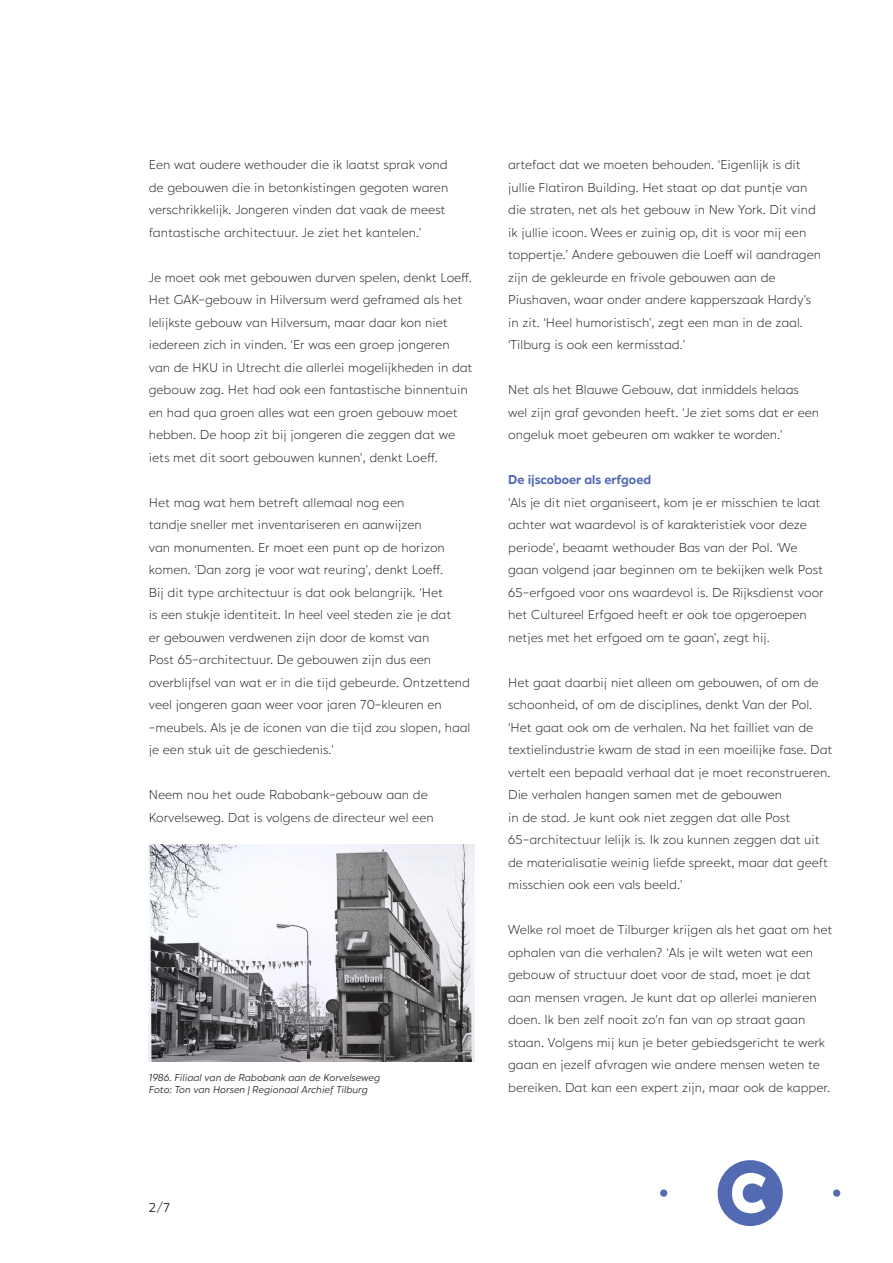
<style>
.page{position:relative;width:893px;height:1263px;background:#fff}
.page>*{position:absolute;margin:0;border:0;box-sizing:border-box;transform-origin:0 0}
.t1{font:300 13.5px/22.5px "Hartwell Alt";color:#231f20}
.Basisalinea_intro{font:700 13.5px "Hartwell Alt";color:#526ab2}
.t2{font:13.5px "Hartwell Alt";color:#231f20}
.FOTO_bijschrift{font:italic 10.5px "Hartwell Alt";color:#231f20}
</style>
<div class="page">
<svg style="left:717px;top:1160px;width:66px;height:66px"></svg>
<div style="left:660px;top:1189px;width:7px;height:8px;background:#526ab2;border-radius:50%"></div>
<div style="left:833px;top:1189px;width:7px;height:8px;background:#526ab2;border-radius:50%"></div>
<img style="left:149px;top:844px;width:325px;height:217px">
<p class="t1" style="left:149px;top:155px;width:301px">Een wat oudere wethouder die ik laatst sprak vond de gebouwen die in betonkistingen gegoten waren verschrikkelijk. Jongeren vinden dat vaak de meest fantastische architectuur. Je ziet het kantelen.’</p>
<p class="t1" style="left:149px;top:267px;width:325px">Je moet ook met gebouwen durven spelen, denkt Loeff.<br>Het GAK-gebouw in Hilversum werd geframed als het lelijkste gebouw van Hilversum, maar daar kon niet iedereen zich in vinden. ‘Er was een groep jongeren van de HKU in Utrecht die allerlei mogelijkheden in dat gebouw zag. Het had ook een fantastische binnentuin en had qua groen alles wat een groen gebouw moet hebben. De hoop zit bij jongeren die zeggen dat we iets met dit soort gebouwen kunnen’, denkt Loeff.</p>
<p class="t1" style="left:149px;top:492px;width:323px">Het mag wat hem betreft allemaal nog een<br>tandje sneller met inventariseren en aanwijzen<br>van monumenten. Er moet een punt op de horizon komen. ‘Dan zorg je voor wat reuring’, denkt Loeff.<br>Bij dit type architectuur is dat ook belangrijk. ‘Het<br>is een stukje identiteit. In heel veel steden zie je dat<br>er gebouwen verdwenen zijn door de komst van<br>Post 65-architectuur. De gebouwen zijn dus een overblijfsel van wat er in die tijd gebeurde. Ontzettend veel jongeren gaan weer voor jaren 70-kleuren en -meubels. Als je de iconen van die tijd zou slopen, haal je een stuk uit de geschiedenis.’</p>
<p class="t1" style="left:149px;top:785px;width:286px">Neem nou het oude Rabobank-gebouw aan de<br>Korvelseweg. Dat is volgens de directeur wel een</p>
<p class="FOTO_bijschrift" style="left:149px;top:1071px;width:233px">1986. Filiaal van de Rabobank aan de Korvelseweg</p>
<p class="FOTO_bijschrift" style="left:149px;top:1083px;width:221px">Foto: Ton van Horsen | Regionaal Archief Tilburg</p>
<p class="t1" style="left:508px;top:155px;width:314px">artefact dat we moeten behouden. ‘Eigenlijk is dit jullie Flatiron Building. Het staat op dat puntje van die straten, net als het gebouw in New York. Dit vind ik jullie icoon. Wees er zuinig op, dit is voor mij een toppertje.’ Andere gebouwen die Loeff wil aandragen zijn de gekleurde en frivole gebouwen aan de Piushaven, waar onder andere kapperszaak Hardy’s in zit. ‘Heel humoristisch’, zegt een man in de zaal. ‘Tilburg is ook een kermisstad.’</p>
<p class="t1" style="left:508px;top:380px;width:313px">Net als het Blauwe Gebouw, dat inmiddels helaas wel zijn graf gevonden heeft. ‘Je ziet soms dat er een ongeluk moet gebeuren om wakker te worden.’</p>
<p class="Basisalinea_intro" style="left:508px;top:472px;width:145px">De ijscoboer als erfgoed</p>
<p class="t1" style="left:508px;top:492px;width:317px">‘Als je dit niet organiseert, kom je er misschien te laat achter wat waardevol is of karakteristiek voor deze periode’, beaamt wethouder Bas van der Pol. ‘We gaan volgend jaar beginnen om te bekijken welk Post 65-erfgoed voor ons waardevol is. De Rijksdienst voor het Cultureel Erfgoed heeft er ook toe opgeroepen netjes met het erfgoed om te gaan’, zegt hij.</p>
<p class="t1" style="left:508px;top:672px;width:326px">Het gaat daarbij niet alleen om gebouwen, of om de schoonheid, of om de disciplines, denkt Van der Pol. ‘Het gaat ook om de verhalen. Na het failliet van de textielindustrie kwam de stad in een moeilijke fase. Dat vertelt een bepaald verhaal dat je moet reconstrueren.<br>Die verhalen hangen samen met de gebouwen<br>in de stad. Je kunt ook niet zeggen dat alle Post 65-architectuur lelijk is. Ik zou kunnen zeggen dat uit de materialisatie weinig liefde spreekt, maar dat geeft misschien ook een vals beeld.’</p>
<p class="t1" style="left:508px;top:920px;width:326px">Welke rol moet de Tilburger krijgen als het gaat om het ophalen van die verhalen? ‘Als je wilt weten wat een gebouw of structuur doet voor de stad, moet je dat aan mensen vragen. Je kunt dat op allerlei manieren doen. Ik ben zelf nooit zo’n fan van op straat gaan staan. Volgens mij kun je beter gebiedsgericht te werk gaan en jezelf afvragen wie andere mensen weten te bereiken. Dat kan een expert zijn, maar ook de kapper.</p>
<p class="t2" style="left:149px;top:1200px;width:23px">2/7</p>
</div>
